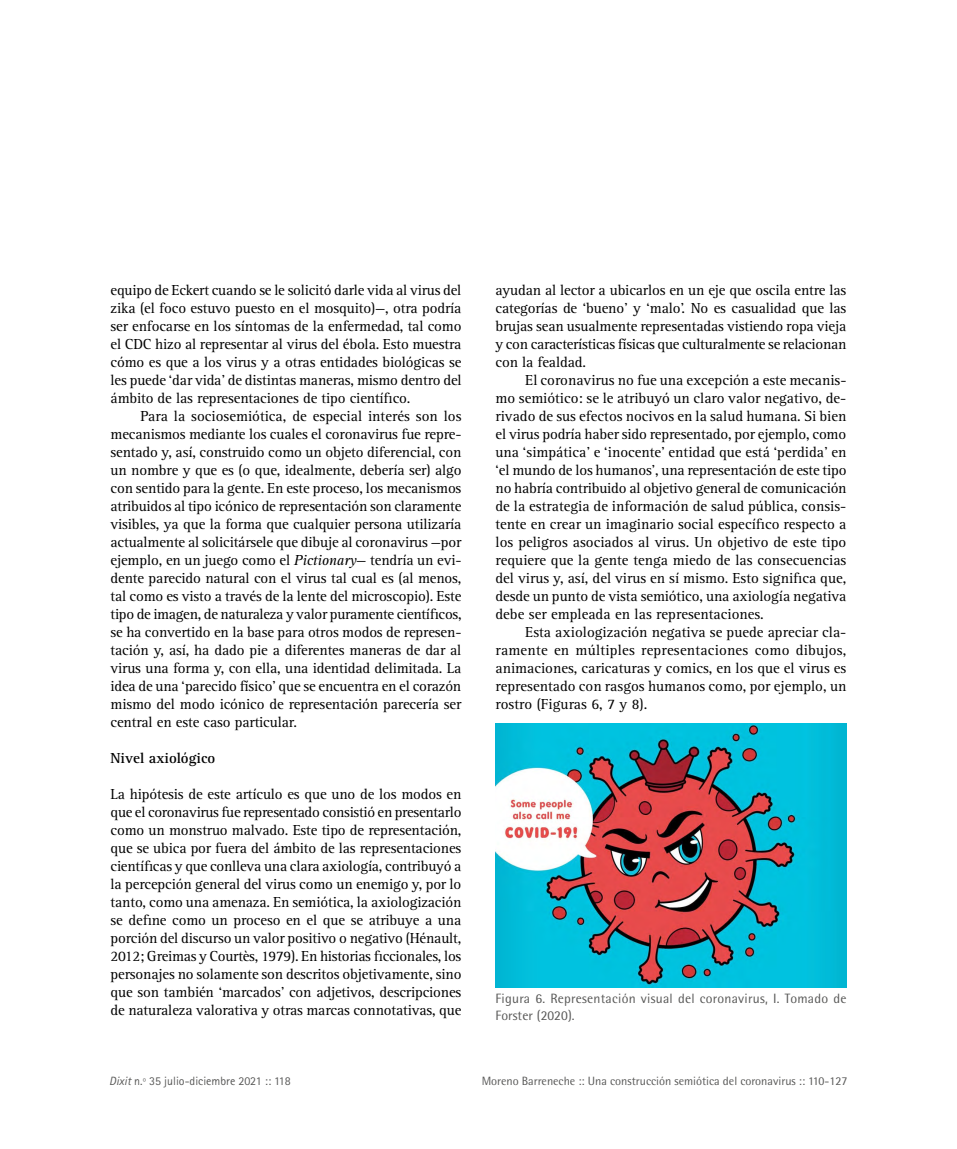
<style>
.page{position:relative;width:957px;height:1149px;background:#fff}
.page>*{position:absolute;margin:0;border:0;box-sizing:border-box;transform-origin:0 0}
.t1{font:15px/18px "Rotis Serif Std";letter-spacing:-.01em;color:#000;text-align:justify}
.t2{font:700 15px "Rotis Serif Std";color:#000}
.t3{font:13.5px/16.5px "Rotis Semi Sans Std";letter-spacing:.02em;color:#575756}
.t4{font:12px "Rotis Semi Sans Std";color:#575756}
.t5{font:12px "Rotis Sans Serif Std";color:#575756}
.s1{font-style:italic}
</style>
<div class="page">
<img style="left:495px;top:723px;width:351px;height:263px">
<p class="t1" style="left:111px;top:281px;width:353px">equipo de Eckert cuando se le solicitó darle vida al virus del zika (el foco estuvo puesto en el mosquito)—, otra podría ser enfocarse en los síntomas de la enfermedad, tal como el CDC hizo al representar al virus del ébola. Esto muestra cómo es que a los virus y a otras entidades biológicas se les puede ‘dar vida’ de distintas maneras, mismo dentro del ámbito de las representaciones de tipo científico.</p>
<p class="t1" style="left:111px;top:407px;width:352px;text-indent:30px">Para la sociosemiótica, de especial interés son los mecanismos mediante los cuales el coronavirus fue repre&shy;sentado y, así, construido como un objeto diferencial, con un nombre y que es (o que, idealmente, debería ser) algo con sentido para la gente. En este proceso, los mecanismos atribuidos al tipo icónico de representación son claramente visibles, ya que la forma que cualquier persona utilizaría actualmente al solicitársele que dibuje al coronavirus —por ejemplo, en un juego como el <span class="s1">Pictionary</span>— tendría un evi&shy;dente parecido natural con el virus tal cual es (al menos, tal como es visto a través de la lente del microscopio). Este tipo de imagen, de naturaleza y valor puramente científicos, se ha convertido en la base para otros modos de represen&shy;tación y, así, ha dado pie a diferentes maneras de dar al virus una forma y, con ella, una identidad delimitada. La idea de una ‘parecido físico’ que se encuentra en el corazón mismo del modo icónico de representación parecería ser central en este caso particular.</p>
<p class="t2" style="left:111px;top:749px;width:106px">Nivel axiológico</p>
<p class="t1" style="left:111px;top:785px;width:352px">La hipótesis de este artículo es que uno de los modos en que el coronavirus fue representado consistió en presentarlo como un monstruo malvado. Este tipo de representación, que se ubica por fuera del ámbito de las representaciones científicas y que conlleva una clara axiología, contribuyó a la percepción general del virus como un enemigo y, por lo tanto, como una amenaza. En semiótica, la axiologización se define como un proceso en el que se atribuye a una porción del discurso un valor positivo o negativo (Hénault, 2012; Greimas y Courtès, 1979). En historias ficcionales, los personajes no solamente son descritos objetivamente, sino que son también ‘marcados’ con adjetivos, descripciones de naturaleza valorativa y otras marcas connotativas, que</p>
<p class="t1" style="left:495px;top:281px;width:352px">ayudan al lector a ubicarlos en un eje que oscila entre las categorías de ‘bueno’ y ‘malo’. No es casualidad que las brujas sean usualmente representadas vistiendo ropa vieja y con características físicas que culturalmente se relacionan con la fealdad.</p>
<p class="t1" style="left:495px;top:371px;width:352px;text-indent:30px">El coronavirus no fue una excepción a este mecanis&shy;mo semiótico: se le atribuyó un claro valor negativo, de&shy;rivado de sus efectos nocivos en la salud humana. Si bien el virus podría haber sido representado, por ejemplo, como una ‘simpática’ e ‘inocente’ entidad que está ‘perdida’ en ‘el mundo de los humanos’, una representación de este tipo no habría contribuido al objetivo general de comunicación de la estrategia de información de salud pública, consis&shy;tente en crear un imaginario social específico respecto a los peligros asociados al virus. Un objetivo de este tipo requiere que la gente tenga miedo de las consecuencias del virus y, así, del virus en sí mismo. Esto significa que, desde un punto de vista semiótico, una axiología negativa debe ser empleada en las representaciones.</p>
<p class="t1" style="left:495px;top:623px;width:352px;text-indent:30px">Esta axiologización negativa se puede apreciar cla&shy;ramente en múltiples representaciones como dibujos, animaciones, caricaturas y comics, en los que el virus es representado con rasgos humanos como, por ejemplo, un rostro (Figuras 6, 7 y 8).</p>
<p class="t3" style="left:495px;top:990px;width:352px">Figura 6. Representación visual del coronavirus, I. Tomado de<br>Forster (2020).</p>
<p class="t5" style="left:109px;top:1073px;width:183px"><span class="s1">Dixit</span> n.º 35 julio-diciembre 2021 :: 118</p>
<p class="t4" style="left:482px;top:1073px;width:367px">Moreno Barreneche :: Una construcción semiótica del coronavirus :: 110-127</p>
</div>
